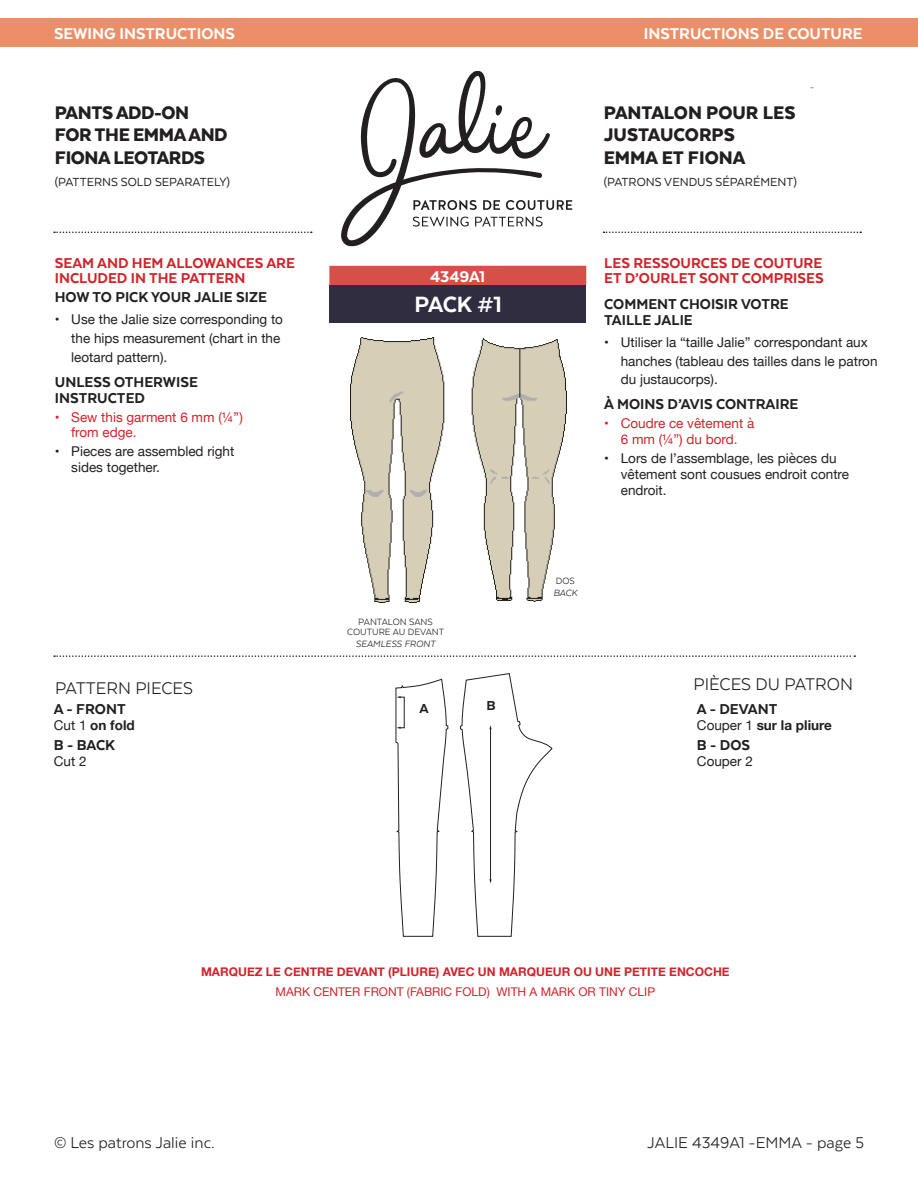
<style>
.page{position:relative;width:918px;height:1188px;background:#fff}
.page>*{position:absolute;margin:0;border:0;box-sizing:border-box;transform-origin:0 0}
.t1{font:800 25.5px "Texta";color:#fff}
.t2{font:900 21px/22.5px "Texta";letter-spacing:-.02em;color:#231f20}
.t3{font:900 21px/22.5px "Texta";color:#231f20}
.t4{font:19.5px "Texta";color:#231f20}
.t5{font:800 18px "Texta";color:#fff}
.t6{font:18px "Texta";color:#231f20}
.t7{font:800 16.5px/15.8px "Texta";color:#231f20}
.t8{font:800 16.5px/15.8px "Texta";color:#d1232a}
.t9{font:800 15px "Texta";color:#231f20}
.t10{font:13.5px/18.8px "Helvetica Neue";color:#231f20}
.t11{font:13.5px/15.8px "Helvetica Neue";color:#d1232a;text-align:center}
.t12{font:13.5px "Texta";color:#231f20}
.t13{font:700 13.5px "Helvetica Neue";color:#231f20}
.t14{font:700 12px/19.5px "Helvetica Neue";color:#d1232a;text-align:center}
.t15{font:10.5px/9.6px "Texta";color:#231f20;text-align:center}
.t16{font:italic 10.5px/12.6px "Texta";color:#231f20}
.s1{font-weight:400}
.s2{color:#ee292c}
.s3{font-style:normal}
</style>
<div class="page">
<div style="left:0;top:18px;width:918px;height:29px;background:#eb8f68"></div>
<img style="left:351px;top:337px;width:216px;height:266px">
<div style="left:329px;top:266px;width:257px;height:20px;background:#d84f4a"></div>
<svg style="left:54px;top:232px;width:258px;height:1px"></svg>
<svg style="left:54px;top:655px;width:801px;height:2px"></svg>
<svg style="left:604px;top:232px;width:257px;height:1px"></svg>
<div style="left:329px;top:286px;width:257px;height:37px;background:#302d41"></div>
<svg style="left:341px;top:71px;width:231px;height:175px"></svg>
<svg style="left:396px;top:678px;width:53px;height:259px"></svg>
<svg style="left:460px;top:673px;width:92px;height:264px"></svg>
<p class="t5" style="left:54px;top:25px;width:182px">SEWING INSTRUCTIONS</p>
<p class="t5" style="left:644px;top:25px;width:220px">INSTRUCTIONS DE COUTURE</p>
<p class="t2" style="left:55px;top:101px;width:174px">PANTS ADD-ON<br>FOR THE EMMA AND<br>FIONA LEOTARDS</p>
<p class="t12" style="left:55px;top:175px;width:177px">(PATTERNS SOLD SEPARATELY)</p>
<p class="t8" style="left:55px;top:255px;width:242px">SEAM AND HEM ALLOWANCES ARE<br>INCLUDED IN THE PATTERN</p>
<p class="t7" style="left:55px;top:289px;width:214px">HOW TO PICK YOUR JALIE SIZE</p>
<p class="t10" style="left:71px;top:311px;width:213px;text-indent:-16px">• Use the Jalie size corresponding to the hips measurement (chart in the leotard pattern).</p>
<p class="t7" style="left:55px;top:374px;width:145px">UNLESS OTHERWISE<br>INSTRUCTED</p>
<p class="t11" style="left:71px;top:410px;width:173px;text-align:left;text-indent:-16px">• Sew this garment 6 mm (¼’’) from edge.</p>
<p class="t10" style="left:71px;top:444px;width:165px;line-height:15.8px;text-indent:-16px">• Pieces are assembled right sides together.</p>
<p class="t5" style="left:430px;top:268px;width:56px">4349A1</p>
<p class="t1" style="left:415px;top:291px;width:89px">PACK #1</p>
<p class="t4" style="left:55px;top:678px;width:139px">PATTERN PIECES</p>
<p class="t7" style="left:54px;top:701px;width:73px">A - FRONT</p>
<p class="t13" style="left:54px;top:715px;width:82px"><span class="s1">Cut 1</span> on fold</p>
<p class="t7" style="left:54px;top:737px;width:63px">B - BACK</p>
<p class="t10" style="left:54px;top:753px;width:34px">Cut 2</p>
<p class="t15" style="left:347px;top:617px;width:99px">PANTALON SANS<br>COUTURE AU DEVANT</p>
<p class="t16" style="left:356px;top:638px;width:81px">SEAMLESS FRONT</p>
<p class="t9" style="left:420px;top:701px;width:11px">A</p>
<p class="t9" style="left:486px;top:698px;width:11px">B</p>
<p class="t3" style="left:604px;top:101px;width:193px">PANTALON POUR LES<br>JUSTAUCORPS<br>EMMA ET FIONA</p>
<p class="t12" style="left:604px;top:175px;width:195px">(PATRONS VENDUS SÉPARÉMENT)</p>
<p class="t8" style="left:604px;top:255px;width:221px">LES RESSOURCES DE COUTURE<br>ET D’OURLET SONT COMPRISES</p>
<p class="t7" style="left:604px;top:296px;width:186px">COMMENT CHOISIR VOTRE<br>TAILLE JALIE</p>
<p class="t10" style="left:621px;top:333px;width:258px;text-indent:-16px">• Utiliser la “taille Jalie” correspondant aux hanches (tableau des tailles dans le patron du justaucorps).</p>
<p class="t7" style="left:604px;top:396px;width:196px">À MOINS D’AVIS CONTRAIRE</p>
<p class="t11" style="left:604px;top:416px;width:152px">• Coudre ce vêtement à<br>6 mm (¼”) du bord<span class="s2">.</span></p>
<p class="t10" style="left:621px;top:451px;width:230px;line-height:15.8px;text-indent:-16px">• Lors de l’assemblage, les pièces du vêtement sont cousues endroit contre endroit.</p>
<p class="t16" style="left:553px;top:574px;width:26px"><span class="s3">DOS<br></span>BACK</p>
<p class="t4" style="left:694px;top:674px;width:161px">PIÈCES DU PATRON</p>
<p class="t7" style="left:697px;top:701px;width:82px">A - DEVANT</p>
<p class="t13" style="left:697px;top:715px;width:136px"><span class="s1">Couper 1</span> sur la pliure</p>
<p class="t7" style="left:697px;top:737px;width:55px">B - DOS</p>
<p class="t10" style="left:697px;top:753px;width:58px">Couper 2</p>
<p class="t14" style="left:201px;top:962px;width:530px">MARQUEZ LE CENTRE DEVANT (PLIURE) AVEC UN MARQUEUR OU UNE PETITE ENCOCHE<br><span class="s1">MARK CENTER FRONT (FABRIC FOLD) WITH A MARK OR TINY CLIP</span></p>
<h3 class="t6" style="left:54px;top:1133px;width:162px">© Les patrons Jalie inc.</h3>
<h3 class="t6" style="left:647px;top:1133px;width:218px">JALIE 4349A1 -EMMA - page 5</h3>
</div>
